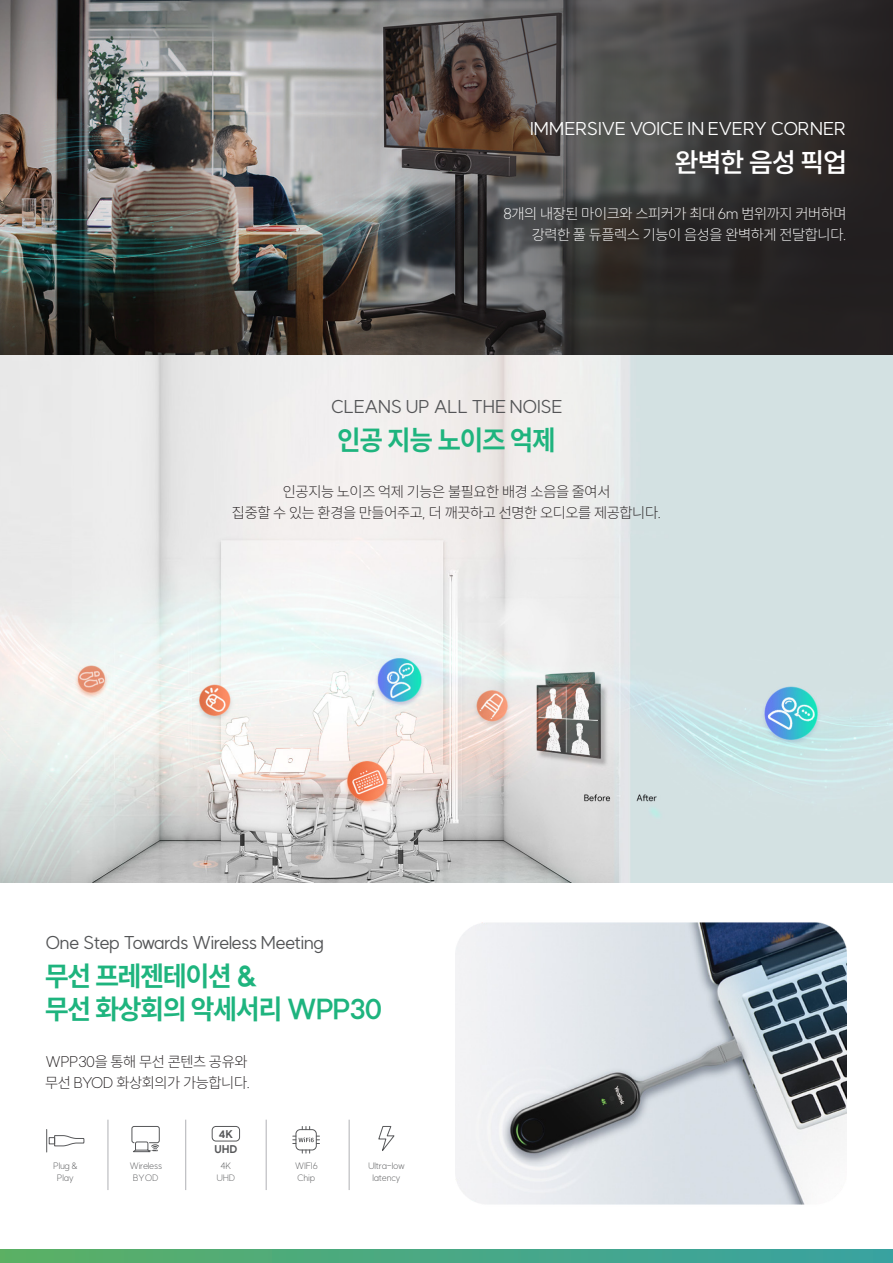
<style>
.page{position:relative;width:893px;height:1263px;background:#fff}
.page>*{position:absolute;margin:0;border:0;box-sizing:border-box;transform-origin:0 0}
.t1{font:700 27.75px/32.4px "SUIT";letter-spacing:-.035em;color:#1eb47e}
.t2{font:700 27.75px "SUIT";letter-spacing:-.035em;color:#1eb47e;scale:.95 1}
.t3{font:600 27px "SUIT";letter-spacing:-.025em;color:#fff}
.t4{font:18px "SUIT";letter-spacing:-.045em;color:#545557}
.t5{font:18px "SUIT";letter-spacing:-.04em;color:#fff}
.t6{font:200 15px/21px "SUIT";letter-spacing:-.025em;color:#231f20;text-align:center}
.t7{font:200 15px/21px "SUIT";letter-spacing:-.025em;color:#fff;text-align:right}
.t8{font:700 10.95px/14.9px "Product Sans";color:#57585a;text-align:center}
.t9{font:200 9px/12px "SUIT";letter-spacing:-.025em;color:#57585a;text-align:center}
</style>
<div class="page">
<img style="left:0;top:354px;width:893px;height:528px">
<svg style="left:0;top:1249px;width:893px;height:14px;background:#4fab78"></svg>
<img style="left:0;top:0;width:298px;height:354px">
<svg style="left:298px;top:0;width:595px;height:354px;background:#4a4746"></svg>
<img style="left:455px;top:830px;width:392px;height:433px">
<svg style="left:378px;top:1126px;width:17px;height:25px"></svg>
<svg style="left:46px;top:1129px;width:1px;height:23px"></svg>
<svg style="left:54px;top:1135px;width:31px;height:12px"></svg>
<div style="left:49px;top:1137px;width:6px;height:7px;border:1px solid #57585a"></div>
<div style="left:131px;top:1126px;width:29px;height:17px;border:1px solid #57585a;border-radius:2px"></div>
<svg style="left:131px;top:1141px;width:29px;height:11px"></svg>
<div style="left:296px;top:1129px;width:21px;height:21px;border:1px solid #57585a;border-radius:4px"></div>
<svg style="left:302px;top:1126px;width:8px;height:3px"></svg>
<svg style="left:302px;top:1150px;width:8px;height:3px"></svg>
<svg style="left:293px;top:1136px;width:26px;height:8px"></svg>
<div style="left:212px;top:1126px;width:28px;height:15px;border:1px solid #57585a;border-radius:4px"></div>
<hr style="left:108px;top:1120px;width:1px;height:70px;background:#b0b1b5">
<hr style="left:185px;top:1120px;width:1px;height:70px;background:#b0b1b5">
<hr style="left:266px;top:1120px;width:1px;height:70px;background:#b0b1b5">
<hr style="left:349px;top:1120px;width:1px;height:70px;background:#b0b1b5">
<p class="t5" style="left:530px;top:119px;width:319px">IMMERSIVE VOICE IN EVERY CORNER</p>
<h2 class="t3" style="left:675px;top:149px;width:174px">완벽한 음성 픽업</h2>
<p class="t7" style="left:503px;top:204px;width:345px">8개의 내장된 마이크와 스피커가 최대 6m 범위까지 커버하며 강력한 풀 듀플렉스 기능이 음성을 완벽하게 전달합니다.</p>
<p class="t4" style="left:331px;top:397px;width:234px">CLEANS UP ALL THE NOISE</p>
<h1 class="t2" style="left:337px;top:426px;width:231px">인공 지능 노이즈 억제</h1>
<p class="t6" style="left:232px;top:482px;width:431px">인공지능 노이즈 억제 기능은 불필요한 배경 소음을 줄여서<br>집중할 수 있는 환경을 만들어주고, 더 깨끗하고 선명한 오디오를 제공합니다.</p>
<p class="t4" style="left:45px;top:933px;width:281px">One Step Towards Wireless Meeting</p>
<h1 class="t1" style="left:45px;top:961px;width:339px">무선 프레젠테이션 &amp;<br>무선 화상회의 악세서리 WPP30</h1>
<p class="t6" style="left:45px;top:1051px;width:207px;text-align:left">WPP30을 통해 무선 콘텐츠 공유와 무선 BYOD 화상회의가 가능합니다.</p>
<p class="t8" style="left:214px;top:1127px;width:24px">4K<br>UHD</p>
<p class="t9" style="left:53px;top:1160px;width:26px">Plug &amp;<br>Play</p>
<p class="t9" style="left:129px;top:1160px;width:34px">Wireless<br>BYOD</p>
<p class="t9" style="left:216px;top:1160px;width:20px">4K<br>UHD</p>
<p class="t9" style="left:295px;top:1160px;width:25px;text-align:left">WIFI6<br>Chip</p>
<p class="t9" style="left:368px;top:1160px;width:38px">Ultra-low latency</p>
</div>
